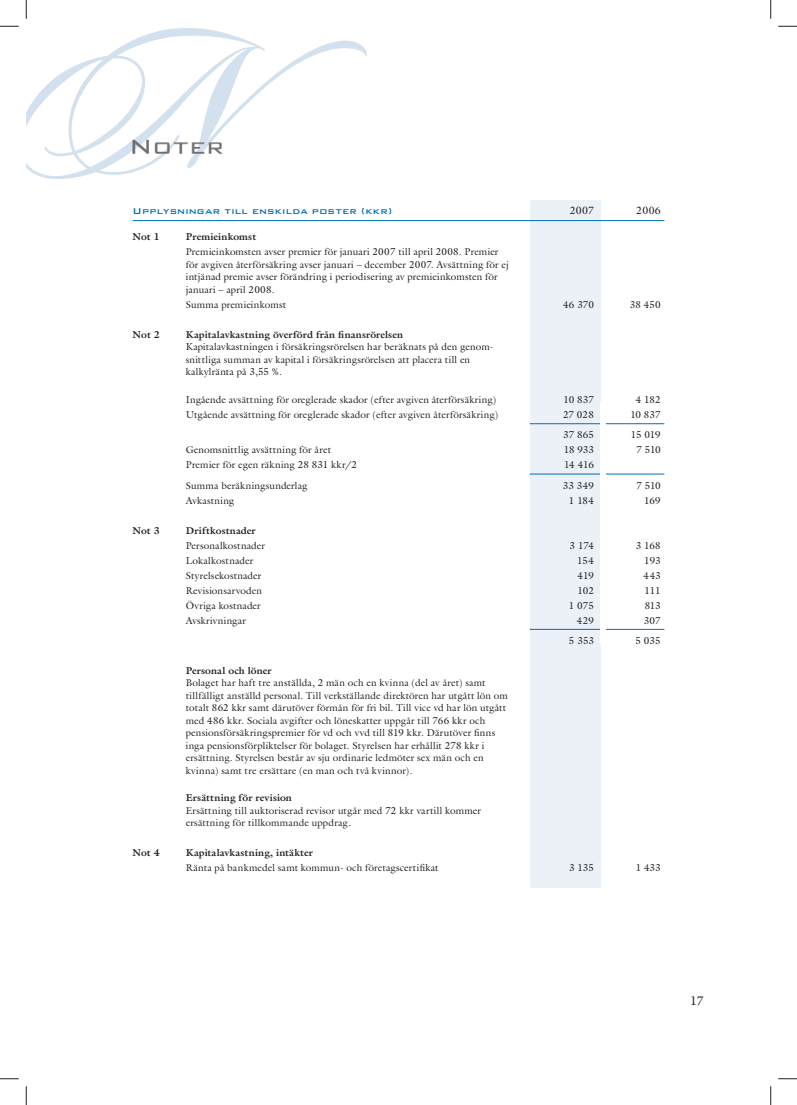
<style>
.page{position:relative;width:797px;height:1105px;background:#fff}
.page>*{position:absolute;margin:0;border:0;box-sizing:border-box;transform-origin:0 0}
.t1{font:500 27.5px "Bank Gothic BT";letter-spacing:.01em;color:#6c6e70}
.t2{font:12.5px "Galliard";color:#231f20}
.t3{font:500 11.25px "Bank Gothic BT";letter-spacing:.025em;color:#0071bc}
.t4{font:10.62px "Galliard";letter-spacing:.015em;color:#231f20}
.t5{font:10px/12.5px "Galliard";letter-spacing:.01em;color:#231f20}
.t6{font:700 10px "Galliard";letter-spacing:.015em;color:#231f20}
</style>
<div class="page">
<div style="left:529px;top:200px;width:71px;height:687px;background:#ebf1f7"></div>
<hr style="left:133px;top:220px;width:531px;height:1px;background:#0071bc">
<hr style="left:529px;top:423px;width:135px;height:1px;background:#0071bc">
<hr style="left:529px;top:474px;width:135px;height:1px;background:#0071bc">
<hr style="left:529px;top:629px;width:135px;height:1px;background:#0071bc">
<div style="left:600px;top:402px;width:6px;height:242px;background:#fff"></div>
<svg style="left:0;top:25px;width:19px;height:2px"></svg>
<svg style="left:778px;top:25px;width:19px;height:2px"></svg>
<svg style="left:0;top:1078px;width:19px;height:1px"></svg>
<svg style="left:778px;top:1078px;width:19px;height:1px"></svg>
<svg style="left:25px;top:0;width:2px;height:19px"></svg>
<svg style="left:25px;top:1086px;width:2px;height:19px"></svg>
<svg style="left:770px;top:0;width:1px;height:19px"></svg>
<svg style="left:770px;top:1086px;width:1px;height:19px"></svg>
<h1 class="t1" style="left:129px;top:128px;width:97px">Noter</h1>
<p class="t3" style="left:133px;top:203px;width:261px">Upplysningar till enskilda poster (kkr)</p>
<p class="t4" style="left:569px;top:206px;width:26px">2007</p>
<p class="t4" style="left:636px;top:206px;width:26px">2006</p>
<p class="t6" style="left:133px;top:233px;width:29px">Not 1</p>
<p class="t6" style="left:186px;top:233px;width:72px">Premieinkomst</p>
<p class="t5" style="left:186px;top:247px;width:324px">Premieinkomsten avser premier för januari 2007 till april 2008. Premier för avgiven återförsäkring avser januari – december 2007. Avsättning för ej intjänad premie avser förändring i periodisering av premieinkomsten för januari – april 2008.</p>
<p class="t5" style="left:186px;top:299px;width:102px">Summa premieinkomst</p>
<p class="t5" style="left:563px;top:299px;width:33px">46 370</p>
<p class="t5" style="left:630px;top:299px;width:32px">38 450</p>
<p class="t6" style="left:133px;top:331px;width:29px">Not 2</p>
<p class="t6" style="left:186px;top:331px;width:219px">Kapitalavkastning överförd från finansrörelsen</p>
<p class="t5" style="left:186px;top:342px;width:309px">Kapitalavkastningen i försäkringsrörelsen har beräknats på den genom&shy;snittliga summan av kapital i försäkringsrörelsen att placera till en kalkylränta på 3,55 %.</p>
<p class="t5" style="left:186px;top:394px;width:312px">Ingående avsättning för oreglerade skador (efter avgiven återförsäkring)</p>
<p class="t5" style="left:563px;top:394px;width:32px">10 837</p>
<p class="t5" style="left:636px;top:394px;width:26px">4 182</p>
<p class="t5" style="left:186px;top:409px;width:314px">Utgående avsättning för oreglerade skador (efter avgiven återförsäkring)</p>
<p class="t5" style="left:563px;top:409px;width:32px">27 028</p>
<p class="t5" style="left:630px;top:409px;width:32px">10 837</p>
<p class="t5" style="left:563px;top:430px;width:32px">37 865</p>
<p class="t5" style="left:630px;top:430px;width:32px">15 019</p>
<p class="t5" style="left:186px;top:445px;width:147px">Genomsnittlig avsättning för året</p>
<p class="t5" style="left:563px;top:445px;width:32px">18 933</p>
<p class="t5" style="left:636px;top:445px;width:26px">7 510</p>
<p class="t5" style="left:186px;top:460px;width:173px">Premier för egen räkning 28 831 kkr/2</p>
<p class="t5" style="left:564px;top:460px;width:31px">14 416</p>
<p class="t5" style="left:186px;top:480px;width:123px">Summa beräkningsunderlag</p>
<p class="t5" style="left:563px;top:480px;width:33px">33 349</p>
<p class="t5" style="left:636px;top:480px;width:26px">7 510</p>
<p class="t5" style="left:186px;top:495px;width:50px">Avkastning</p>
<p class="t5" style="left:569px;top:495px;width:27px">1 184</p>
<p class="t5" style="left:644px;top:495px;width:18px">169</p>
<p class="t6" style="left:133px;top:526px;width:29px">Not 3</p>
<p class="t6" style="left:186px;top:526px;width:71px">Driftkostnader</p>
<p class="t5" style="left:186px;top:540px;width:81px">Personalkostnader</p>
<p class="t5" style="left:569px;top:540px;width:26px">3 174</p>
<p class="t5" style="left:635px;top:540px;width:27px">3 168</p>
<p class="t5" style="left:186px;top:555px;width:69px">Lokalkostnader</p>
<p class="t5" style="left:577px;top:555px;width:18px">154</p>
<p class="t5" style="left:644px;top:555px;width:18px">193</p>
<p class="t5" style="left:186px;top:570px;width:77px">Styrelsekostnader</p>
<p class="t5" style="left:577px;top:570px;width:18px">419</p>
<p class="t5" style="left:643px;top:570px;width:19px">443</p>
<p class="t5" style="left:186px;top:585px;width:78px">Revisionsarvoden</p>
<p class="t5" style="left:577px;top:585px;width:18px">102</p>
<p class="t5" style="left:644px;top:585px;width:18px">111</p>
<p class="t5" style="left:186px;top:600px;width:77px">Övriga kostnader</p>
<p class="t5" style="left:568px;top:600px;width:27px">1 075</p>
<p class="t5" style="left:644px;top:600px;width:18px">813</p>
<p class="t5" style="left:186px;top:615px;width:62px">Avskrivningar</p>
<p class="t5" style="left:577px;top:615px;width:19px">429</p>
<p class="t5" style="left:643px;top:615px;width:19px">307</p>
<p class="t5" style="left:569px;top:635px;width:27px">5 353</p>
<p class="t5" style="left:635px;top:635px;width:27px">5 035</p>
<p class="t6" style="left:186px;top:667px;width:87px">Personal och löner</p>
<p class="t5" style="left:186px;top:678px;width:323px">Bolaget har haft tre anställda, 2 män och en kvinna (del av året) samt tillfälligt anställd personal. Till verkställande direktören har utgått lön om totalt 862 kkr samt därutöver förmån för fri bil. Till vice vd har lön utgått med 486 kkr. Sociala avgifter och löneskatter uppgår till 766 kkr och pensionsförsäkringspremier för vd och vvd till 819 kkr. Därutöver finns inga pensionsförpliktelser för bolaget. Styrelsen har erhållit 278 kkr i ersättning. Styrelsen består av sju ordinarie ledmöter sex män och en kvinna) samt tre ersättare (en man och två kvinnor).</p>
<p class="t6" style="left:186px;top:794px;width:108px">Ersättning för revision</p>
<p class="t5" style="left:186px;top:805px;width:297px">Ersättning till auktoriserad revisor utgår med 72 kkr vartill kommer ersättning för tillkommande uppdrag.</p>
<p class="t6" style="left:133px;top:849px;width:29px">Not 4</p>
<p class="t6" style="left:186px;top:849px;width:129px">Kapitalavkastning, intäkter</p>
<p class="t5" style="left:186px;top:863px;width:254px">Ränta på bankmedel samt kommun- och företagscertifikat</p>
<p class="t5" style="left:569px;top:863px;width:26px">3 135</p>
<p class="t5" style="left:635px;top:863px;width:27px">1 433</p>
<p class="t2" style="left:690px;top:996px;width:15px">17</p>
</div>
